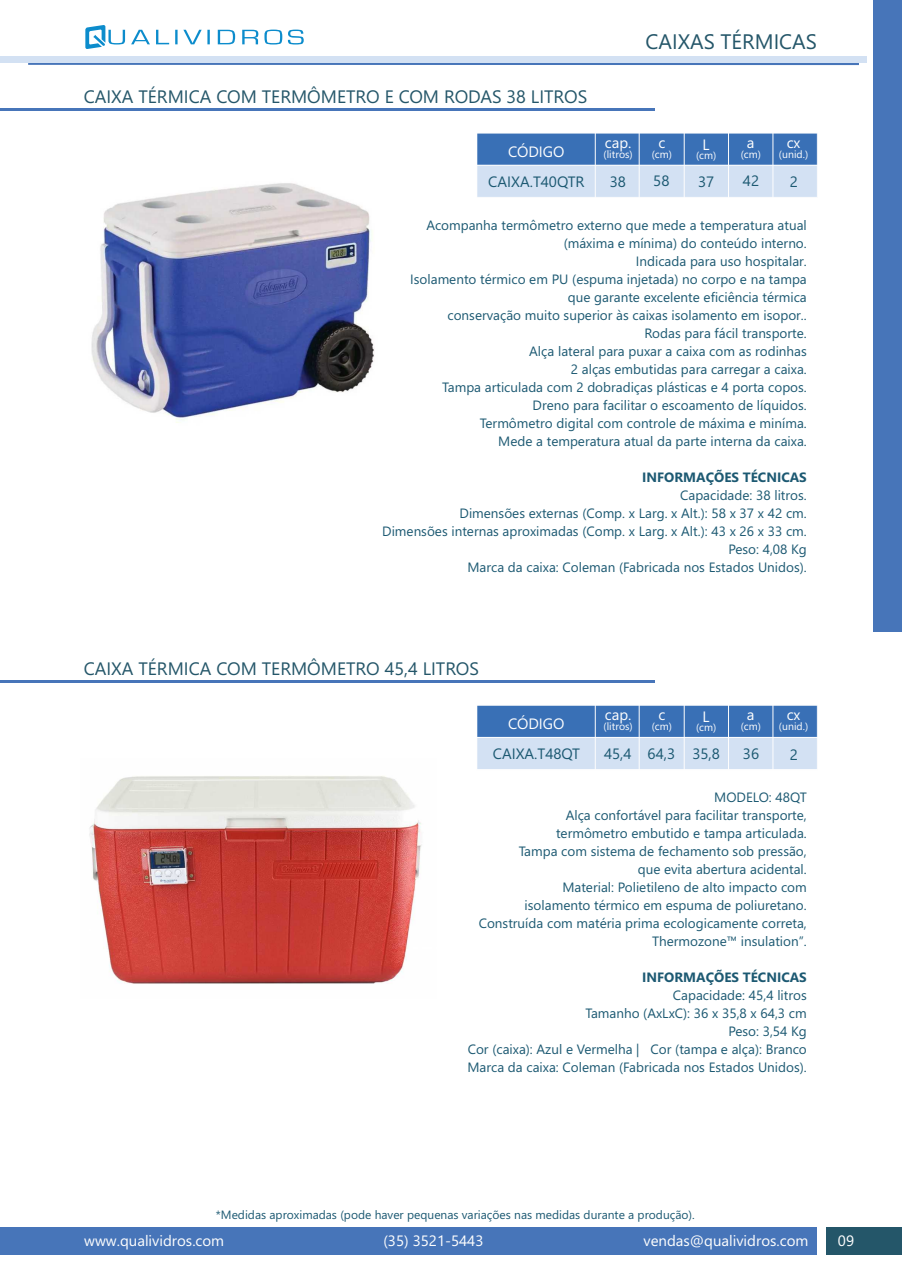
<style>
.page{position:relative;width:902px;height:1272px;background:#fff}
.page>*{position:absolute;margin:0;border:0;box-sizing:border-box;transform-origin:0 0}
.t1{font:21px "Segoe UI";color:#245669}
.t2{font:18px "Segoe UI";color:#245669}
.t3{font:15px "Segoe UI";color:#fefefe}
.t4{font:15px "Segoe UI";color:#1c5972}
.t5{font:13.5px/18px "Segoe UI";color:#1c5972;text-align:right}
.t6{font:700 13.5px "Segoe UI";color:#1c5972}
.t7{font:12px "Segoe UI";color:#1c5972}
.t8{font:10.5px "Segoe UI";color:#fefefe}
</style>
<div class="page">
<div style="left:0;top:1227px;width:816px;height:27px;background:#4775b9"></div>
<div style="left:826px;top:1227px;width:75px;height:27px;background:#245669"></div>
<div style="left:872px;top:0;width:29px;height:631px;background:#4775b9"></div>
<svg style="left:28px;top:62px;width:830px;height:3px;background:#789acd"></svg>
<div style="left:0;top:56px;width:866px;height:6px;background:#d3e1f3"></div>
<svg style="left:85px;top:25px;width:219px;height:24px"></svg>
<hr style="left:0;top:108px;width:654px;height:3px;background:#4775b9">
<div style="left:476px;top:133px;width:119px;height:32px;background:#3970b6"></div>
<div style="left:595px;top:133px;width:44px;height:32px;background:#3970b6"></div>
<div style="left:639px;top:133px;width:45px;height:32px;background:#3970b6"></div>
<div style="left:684px;top:133px;width:44px;height:32px;background:#3970b6"></div>
<div style="left:728px;top:133px;width:44px;height:32px;background:#3970b6"></div>
<div style="left:772px;top:133px;width:45px;height:32px;background:#3970b6"></div>
<div style="left:476px;top:165px;width:119px;height:32px;background:#d3e1f3"></div>
<div style="left:595px;top:165px;width:44px;height:32px;background:#d3e1f3"></div>
<div style="left:639px;top:165px;width:45px;height:32px;background:#d3e1f3"></div>
<div style="left:684px;top:165px;width:44px;height:32px;background:#d3e1f3"></div>
<div style="left:728px;top:165px;width:44px;height:32px;background:#d3e1f3"></div>
<div style="left:772px;top:165px;width:45px;height:32px;background:#d3e1f3"></div>
<hr style="left:476px;top:133px;width:1px;height:65px;background:#fefefe">
<hr style="left:594px;top:133px;width:1px;height:65px;background:#fefefe">
<hr style="left:638px;top:133px;width:1px;height:65px;background:#fefefe">
<hr style="left:683px;top:133px;width:1px;height:65px;background:#fefefe">
<hr style="left:728px;top:133px;width:1px;height:65px;background:#fefefe">
<hr style="left:772px;top:133px;width:1px;height:65px;background:#fefefe">
<hr style="left:816px;top:133px;width:1px;height:65px;background:#fefefe">
<hr style="left:476px;top:165px;width:341px;height:1px;background:#fefefe">
<hr style="left:476px;top:133px;width:341px;height:1px;background:#fefefe">
<hr style="left:0;top:680px;width:654px;height:3px;background:#4775b9">
<div style="left:476px;top:705px;width:119px;height:32px;background:#3970b6"></div>
<div style="left:595px;top:705px;width:44px;height:32px;background:#3970b6"></div>
<div style="left:639px;top:705px;width:45px;height:32px;background:#3970b6"></div>
<div style="left:684px;top:705px;width:44px;height:32px;background:#3970b6"></div>
<div style="left:728px;top:705px;width:44px;height:32px;background:#3970b6"></div>
<div style="left:772px;top:705px;width:45px;height:32px;background:#3970b6"></div>
<div style="left:476px;top:737px;width:119px;height:32px;background:#d3e1f3"></div>
<div style="left:595px;top:737px;width:44px;height:32px;background:#d3e1f3"></div>
<div style="left:639px;top:737px;width:45px;height:32px;background:#d3e1f3"></div>
<div style="left:684px;top:737px;width:44px;height:32px;background:#d3e1f3"></div>
<div style="left:728px;top:737px;width:44px;height:32px;background:#d3e1f3"></div>
<div style="left:772px;top:737px;width:45px;height:32px;background:#d3e1f3"></div>
<hr style="left:476px;top:704px;width:1px;height:66px;background:#fefefe">
<hr style="left:594px;top:704px;width:1px;height:66px;background:#fefefe">
<hr style="left:638px;top:704px;width:1px;height:66px;background:#fefefe">
<hr style="left:683px;top:704px;width:1px;height:66px;background:#fefefe">
<hr style="left:728px;top:704px;width:1px;height:66px;background:#fefefe">
<hr style="left:772px;top:704px;width:1px;height:66px;background:#fefefe">
<hr style="left:816px;top:704px;width:1px;height:66px;background:#fefefe">
<hr style="left:476px;top:737px;width:341px;height:1px;background:#fefefe">
<img style="left:91px;top:183px;width:284px;height:240px">
<img style="left:89px;top:776px;width:333px;height:208px">
<h2 class="t2" style="left:84px;top:90px;width:505px">CAIXA TÉRMICA COM TERMÔMETRO E COM RODAS 38 LITROS</h2>
<p class="t3" style="left:508px;top:146px;width:58px">CÓDIGO</p>
<p class="t4" style="left:488px;top:176px;width:98px">CAIXA.T40QTR</p>
<h1 class="t1" style="left:645px;top:33px;width:173px">CAIXAS TÉRMICAS</h1>
<p class="t3" style="left:604px;top:137px;width:28px">cap.</p>
<p class="t8" style="left:603px;top:151px;width:31px">(litros)</p>
<p class="t4" style="left:609px;top:176px;width:18px">38</p>
<p class="t3" style="left:658px;top:137px;width:8px">c</p>
<p class="t8" style="left:651px;top:151px;width:22px">(cm)</p>
<p class="t4" style="left:653px;top:175px;width:18px">58</p>
<p class="t3" style="left:702px;top:139px;width:9px">L</p>
<p class="t8" style="left:696px;top:151px;width:22px">(cm)</p>
<p class="t3" style="left:747px;top:137px;width:9px">a</p>
<p class="t8" style="left:740px;top:151px;width:22px">(cm)</p>
<p class="t4" style="left:698px;top:176px;width:18px">37</p>
<p class="t4" style="left:743px;top:175px;width:18px">42</p>
<p class="t3" style="left:786px;top:137px;width:15px">cx</p>
<p class="t8" style="left:778px;top:151px;width:31px">(unid.)</p>
<p class="t4" style="left:789px;top:176px;width:10px">2</p>
<p class="t5" style="left:410px;top:218px;width:398px">Acompanha termômetro externo que mede a temperatura atual (máxima e mínima) do conteúdo interno.<br>Indicada para uso hospitalar.<br>Isolamento térmico em PU (espuma injetada) no corpo e na tampa que garante excelente eficiência térmica<br>conservação muito superior às caixas isolamento em isopor..<br>Rodas para fácil transporte.<br>Alça lateral para puxar a caixa com as rodinhas<br>2 alças embutidas para carregar a caixa.<br>Tampa articulada com 2 dobradiças plásticas e 4 porta copos.<br>Dreno para facilitar o escoamento de líquidos.<br>Termômetro digital com controle de máxima e miníma.<br>Mede a temperatura atual da parte interna da caixa.</p>
<p class="t6" style="left:642px;top:472px;width:166px">INFORMAÇÕES TÉCNICAS</p>
<p class="t5" style="left:382px;top:487px;width:426px">Capacidade: 38 litros.<br>Dimensões externas (Comp. x Larg. x Alt.): 58 x 37 x 42 cm.<br>Dimensões internas aproximadas (Comp. x Larg. x Alt.): 43 x 26 x 33 cm.<br>Peso: 4,08 Kg<br>Marca da caixa: Coleman (Fabricada nos Estados Unidos).</p>
<h2 class="t2" style="left:84px;top:662px;width:397px">CAIXA TÉRMICA COM TERMÔMETRO 45,4 LITROS</h2>
<p class="t3" style="left:508px;top:718px;width:58px">CÓDIGO</p>
<p class="t4" style="left:492px;top:748px;width:89px">CAIXA.T48QT</p>
<p class="t3" style="left:604px;top:709px;width:28px">cap.</p>
<p class="t8" style="left:603px;top:722px;width:31px">(litros)</p>
<p class="t4" style="left:604px;top:748px;width:29px">45,4</p>
<p class="t3" style="left:658px;top:709px;width:8px">c</p>
<p class="t8" style="left:651px;top:722px;width:22px">(cm)</p>
<p class="t4" style="left:647px;top:747px;width:29px">64,3</p>
<p class="t3" style="left:702px;top:711px;width:9px">L</p>
<p class="t8" style="left:696px;top:723px;width:22px">(cm)</p>
<p class="t3" style="left:747px;top:709px;width:9px">a</p>
<p class="t8" style="left:740px;top:722px;width:22px">(cm)</p>
<p class="t4" style="left:692px;top:748px;width:29px">35,8</p>
<p class="t4" style="left:743px;top:747px;width:18px">36</p>
<p class="t3" style="left:786px;top:709px;width:15px">cx</p>
<p class="t8" style="left:778px;top:722px;width:31px">(unid.)</p>
<p class="t4" style="left:789px;top:748px;width:10px">2</p>
<p class="t5" style="left:478px;top:789px;width:329px">MODELO: 48QT<br>Alça confortável para facilitar transporte,<br>termômetro embutido e tampa articulada.<br>Tampa com sistema de fechamento sob pressão,<br>que evita abertura acidental.<br>Material: Polietileno de alto impacto com<br>isolamento térmico em espuma de poliuretano.<br>Construída com matéria prima ecologicamente correta, Thermozone™ insulation”.</p>
<p class="t6" style="left:642px;top:972px;width:166px">INFORMAÇÕES TÉCNICAS</p>
<p class="t5" style="left:467px;top:987px;width:341px">Capacidade: 45,4 litros<br>Tamanho (AxLxC): 36 x 35,8 x 64,3 cm<br>Peso: 3,54 Kg<br>Cor (caixa): Azul e Vermelha | Cor (tampa e alça): Branco Marca da caixa: Coleman (Fabricada nos Estados Unidos).</p>
<p class="t7" style="left:216px;top:1209px;width:480px">*Medidas aproximadas (pode haver pequenas variações nas medidas durante a produção).</p>
<p class="t3" style="left:84px;top:1234px;width:141px">www.qualividros.com</p>
<p class="t3" style="left:383px;top:1235px;width:102px">(35) 3521-5443</p>
<p class="t3" style="left:643px;top:1234px;width:166px">vendas@qualividros.com</p>
<p class="t3" style="left:837px;top:1235px;width:18px">09</p>
</div>
